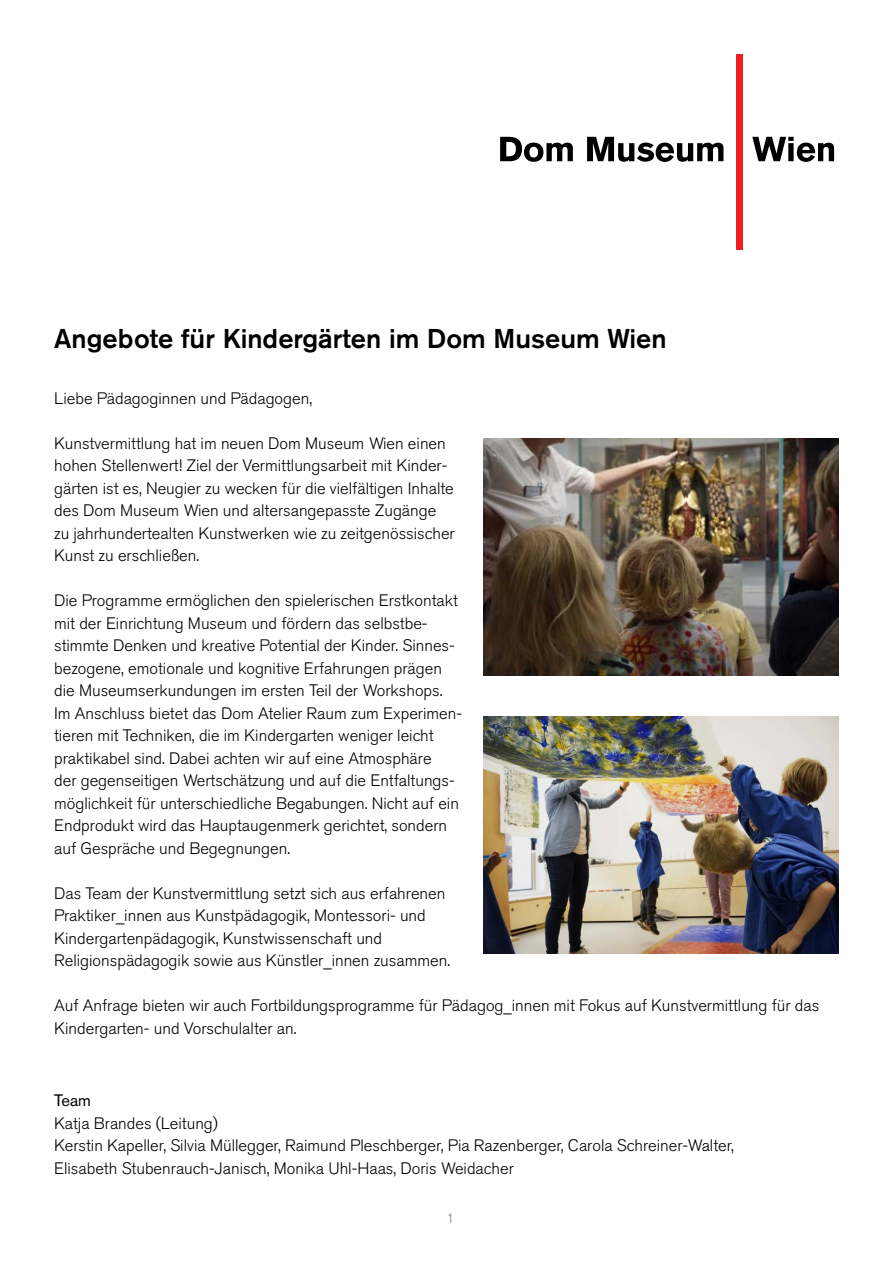
<style>
.page{position:relative;width:893px;height:1263px;background:#fff}
.page>*{position:absolute;margin:0;border:0;box-sizing:border-box;transform-origin:0 0}
.t1{font:500 27px "Akzidenz Grotesk Pro";color:#000}
.t2{font:300 16.5px/22.5px "Akzidenz Grotesk Pro";color:#000}
.t3{font:16.5px "Akzidenz Grotesk Pro";color:#000}
.t4{font:300 13.5px "Akzidenz Grotesk Pro";color:#808080}
</style>
<div class="page">
<svg style="left:500px;top:137px;width:73px;height:25px"></svg>
<svg style="left:587px;top:137px;width:136px;height:25px"></svg>
<svg style="left:752px;top:137px;width:82px;height:25px"></svg>
<div style="left:736px;top:55px;width:6px;height:195px;background:#ed1d24"></div>
<img style="left:484px;top:439px;width:355px;height:237px">
<img style="left:484px;top:716px;width:355px;height:237px">
<h1 class="t1" style="left:54px;top:321px;width:614px">Angebote für Kindergärten im Dom Museum Wien</h1>
<p class="t2" style="left:54px;top:387px;width:259px">Liebe Pädagoginnen und Pädagogen,</p>
<p class="t2" style="left:54px;top:432px;width:402px">Kunstvermittlung hat im neuen Dom Museum Wien einen hohen Stellenwert! Ziel der Vermittlungsarbeit mit Kinder&shy;gärten ist es, Neugier zu wecken für die vielfältigen Inhalte des Dom Museum Wien und altersangepasste Zugänge zu jahrhundertealten Kunstwerken wie zu zeitgenössischer Kunst zu erschließen.</p>
<p class="t2" style="left:54px;top:589px;width:409px">Die Programme ermöglichen den spielerischen Erstkontakt mit der Einrichtung Museum und fördern das selbstbe&shy;stimmte Denken und kreative Potential der Kinder. Sinnes&shy;bezogene, emotionale und kognitive Erfahrungen prägen die Museumserkundungen im ersten Teil der Workshops.<br>Im Anschluss bietet das Dom Atelier Raum zum Experimen&shy;tieren mit Techniken, die im Kindergarten weniger leicht praktikabel sind. Dabei achten wir auf eine Atmosphäre<br>der gegenseitigen Wertschätzung und auf die Entfaltungs&shy;möglichkeit für unterschiedliche Begabungen. Nicht auf ein Endprodukt wird das Hauptaugenmerk gerichtet, sondern auf Gespräche und Begegnungen.</p>
<p class="t2" style="left:54px;top:882px;width:397px">Das Team der Kunstvermittlung setzt sich aus erfahrenen Praktiker_innen aus Kunstpädagogik, Montessori- und Kindergartenpädagogik, Kunstwissenschaft und Religionspädagogik sowie aus Künstler_innen zusammen.</p>
<p class="t2" style="left:54px;top:994px;width:767px">Auf Anfrage bieten wir auch Fortbildungsprogramme für Pädagog_innen mit Fokus auf Kunstvermittlung für das<br>Kindergarten- und Vorschulalter an.</p>
<p class="t3" style="left:54px;top:1090px;width:38px">Team</p>
<p class="t2" style="left:54px;top:1112px;width:681px">Katja Brandes (Leitung)<br>Kerstin Kapeller, Silvia Müllegger, Raimund Pleschberger, Pia Razenberger, Carola Schreiner-Walter,<br>Elisabeth Stubenrauch-Janisch, Monika Uhl-Haas, Doris Weidacher</p>
<p class="t4" style="left:446px;top:1209px;width:9px">1</p>
</div>
